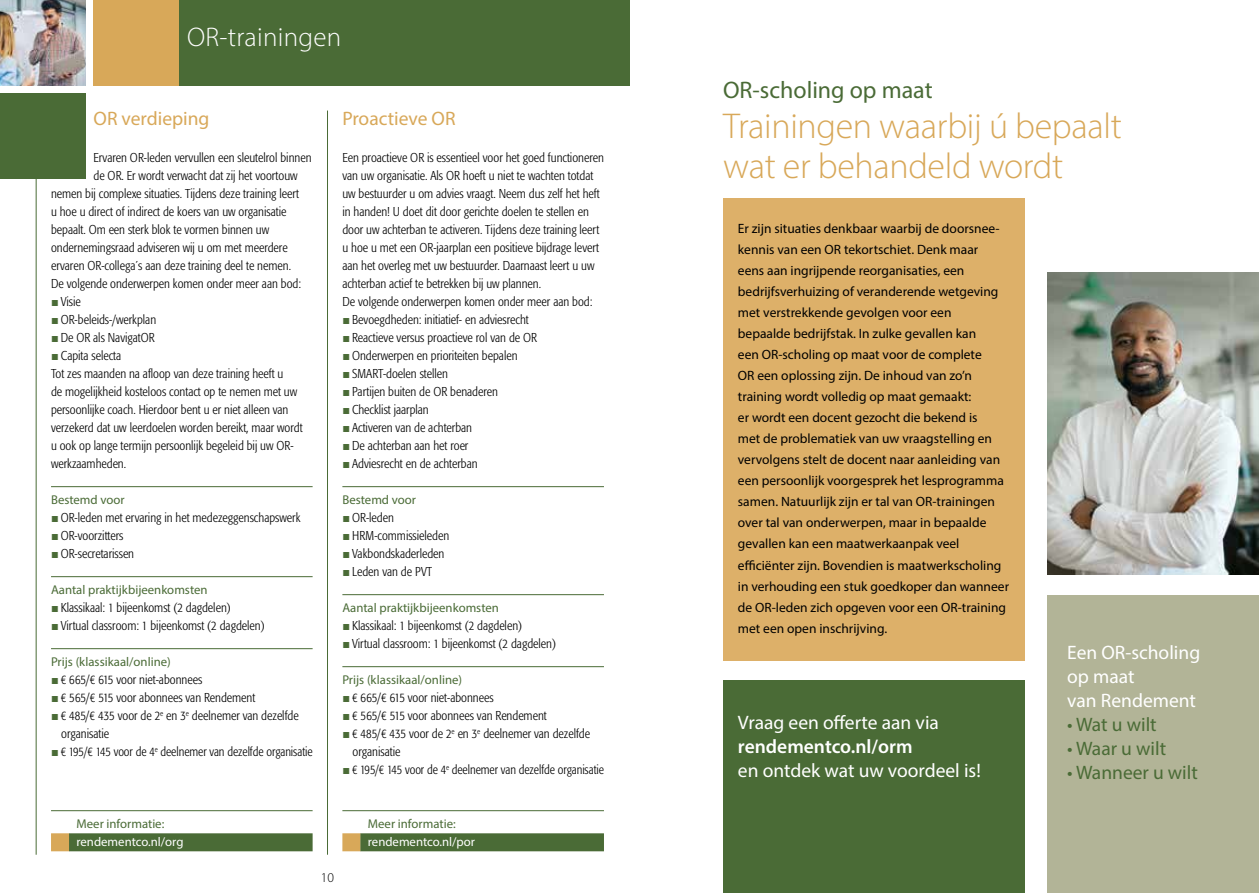
<style>
.page{position:relative;width:1259px;height:893px;background:#fff}
.page>*{position:absolute;margin:0;border:0;box-sizing:border-box;transform-origin:0 0}
.t1{font:300 36px/40.5px "Myriad Pro";letter-spacing:-.01em;color:#d8a859}
.t2{font:300 27px "Myriad Pro";letter-spacing:.01em;color:#fff}
.t3{font:24px "Myriad Pro";color:#4a6b36}
.t4{font:19.5px/24px "Myriad Pro";color:#fff}
.t5{font:19.5px "Myriad Pro";color:#4a6b36}
.t6{font:19.5px "Myriad Pro";color:#d8a859}
.t7{font:600 19.5px "Myriad Pro";color:#fff}
.t8{font:13.5px/21px "Myriad Pro";color:#000}
.t9{font:300 13.5px "Myriad Pro";color:#000}
.t10{font:300 condensed 12.75px/18px "Formata";color:#000}
.t11{font:12.75px "Myriad Pro";color:#4a6b36}
.t12{font:12.75px "Myriad Pro";color:#fff}
.s1{font-family:"Arial GEO";font-weight:400;font-stretch:normal;color:#4a6b36}
</style>
<div class="page">
<hr style="left:36px;top:111px;width:1px;height:744px;background:#4a6b36">
<hr style="left:51px;top:486px;width:262px;height:1px;background:#4a6b36">
<hr style="left:51px;top:576px;width:262px;height:1px;background:#4a6b36">
<hr style="left:51px;top:648px;width:262px;height:1px;background:#4a6b36">
<hr style="left:51px;top:810px;width:262px;height:1px;background:#4a6b36">
<div style="left:51px;top:833px;width:18px;height:18px;background:#d8a859"></div>
<div style="left:69px;top:833px;width:244px;height:18px;background:#4a6b36"></div>
<hr style="left:342px;top:486px;width:262px;height:1px;background:#4a6b36">
<hr style="left:342px;top:594px;width:262px;height:1px;background:#4a6b36">
<hr style="left:342px;top:666px;width:262px;height:1px;background:#4a6b36">
<hr style="left:342px;top:810px;width:262px;height:1px;background:#4a6b36">
<div style="left:342px;top:833px;width:19px;height:18px;background:#d8a859"></div>
<div style="left:360px;top:833px;width:244px;height:18px;background:#4a6b36"></div>
<div style="left:0;top:94px;width:85px;height:85px;background:#4a6b36"></div>
<hr style="left:327px;top:111px;width:1px;height:744px;background:#4a6b36">
<div style="left:170px;top:0;width:459px;height:85px;background:#4a6b36"></div>
<img style="left:0;top:0;width:85px;height:85px">
<div style="left:94px;top:0;width:85px;height:85px;background:#d8a859"></div>
<img style="left:1047px;top:272px;width:212px;height:302px">
<div style="left:1047px;top:595px;width:212px;height:298px;background:#b2b497"></div>
<div style="left:723px;top:198px;width:302px;height:463px;background:#ddb069"></div>
<div style="left:723px;top:680px;width:302px;height:213px;background:#4a6b36"></div>
<h2 class="t2" style="left:187px;top:21px;width:156px">OR-trainingen</h2>
<h3 class="t6" style="left:94px;top:107px;width:117px">OR verdieping</h3>
<p class="t10" style="left:94px;top:149px;width:219px">Ervaren OR-leden vervullen een sleutelrol binnen</p>
<p class="t10" style="left:94px;top:167px;width:206px">de OR. Er wordt verwacht dat zij het voortouw</p>
<p class="t10" style="left:51px;top:185px;width:249px">nemen bij complexe situaties. Tijdens deze training leert</p>
<p class="t10" style="left:51px;top:203px;width:237px">u hoe u direct of indirect de koers van uw organisatie</p>
<p class="t10" style="left:51px;top:221px;width:219px">bepaalt. Om een sterk blok te vormen binnen uw</p>
<p class="t10" style="left:51px;top:239px;width:238px">ondernemingsraad adviseren wij u om met meerdere</p>
<p class="t10" style="left:51px;top:257px;width:241px">ervaren OR-collega´s aan deze training deel te nemen.</p>
<p class="t10" style="left:51px;top:275px;width:251px">De volgende onderwerpen komen onder meer aan bod:</p>
<p class="t10" style="left:51px;top:293px;width:31px"><span class="s1">■</span> Visie</p>
<p class="t10" style="left:51px;top:311px;width:107px"><span class="s1">■</span> OR-beleids-/werkplan</p>
<p class="t10" style="left:51px;top:329px;width:105px"><span class="s1">■</span> De OR als NavigatOR</p>
<p class="t10" style="left:51px;top:347px;width:253px"><span class="s1">■</span> Capita selecta<br>Tot zes maanden na afloop van deze training heeft u<br>de mogelijkheid kosteloos contact op te nemen met uw persoonlijke coach. Hierdoor bent u er niet alleen van verzekerd dat uw leerdoelen worden bereikt, maar wordt u ook op lange termijn persoonlijk begeleid bij uw OR&shy;werkzaamheden.</p>
<p class="t11" style="left:51px;top:492px;width:75px">Bestemd voor</p>
<p class="t10" style="left:51px;top:509px;width:251px"><span class="s1">■</span> OR-leden met ervaring in het medezeggenschapswerk</p>
<p class="t10" style="left:51px;top:527px;width:74px"><span class="s1">■</span> OR-voorzitters</p>
<p class="t10" style="left:51px;top:545px;width:85px"><span class="s1">■</span> OR-secretarissen</p>
<p class="t11" style="left:51px;top:582px;width:158px">Aantal praktijkbijeenkomsten</p>
<p class="t10" style="left:51px;top:599px;width:181px"><span class="s1">■</span> Klassikaal: 1 bijeenkomst (2 dagdelen)</p>
<p class="t10" style="left:51px;top:617px;width:215px"><span class="s1">■</span> Virtual classroom: 1 bijeenkomst (2 dagdelen)</p>
<p class="t11" style="left:51px;top:654px;width:121px">Prijs (klassikaal/online)</p>
<p class="t10" style="left:51px;top:671px;width:153px"><span class="s1">■</span> € 665/€ 615 voor niet-abonnees</p>
<p class="t10" style="left:51px;top:689px;width:206px"><span class="s1">■</span> € 565/€ 515 voor abonnees van Rendement</p>
<p class="t10" style="left:61px;top:707px;width:239px;text-indent:-10px"><span class="s1">■</span> € 485/€ 435 voor de 2<sup>e</sup> en 3<sup>e</sup> deelnemer van dezelfde organisatie</p>
<p class="t10" style="left:51px;top:743px;width:263px"><span class="s1">■</span> € 195/€ 145 voor de 4<sup>e</sup> deelnemer van dezelfde organisatie</p>
<h3 class="t6" style="left:342px;top:107px;width:115px">Proactieve OR</h3>
<p class="t10" style="left:342px;top:149px;width:263px">Een proactieve OR is essentieel voor het goed functioneren van uw organisatie. Als OR hoeft u niet te wachten totdat uw bestuurder u om advies vraagt. Neem dus zelf het heft in handen! U doet dit door gerichte doelen te stellen en door uw achterban te activeren. Tijdens deze training leert u hoe u met een OR-jaarplan een positieve bijdrage levert aan het overleg met uw bestuurder. Daarnaast leert u uw achterban actief te betrekken bij uw plannen.<br>De volgende onderwerpen komen onder meer aan bod:</p>
<p class="t10" style="left:342px;top:311px;width:188px"><span class="s1">■</span> Bevoegdheden: initiatief- en adviesrecht</p>
<p class="t10" style="left:342px;top:329px;width:196px"><span class="s1">■</span> Reactieve versus proactieve rol van de OR</p>
<p class="t10" style="left:342px;top:347px;width:177px"><span class="s1">■</span>Onderwerpen en prioriteiten bepalen</p>
<p class="t10" style="left:342px;top:365px;width:107px"><span class="s1">■</span> SMART-doelen stellen</p>
<p class="t10" style="left:342px;top:383px;width:157px"><span class="s1">■</span> Partijen buiten de OR benaderen</p>
<p class="t10" style="left:342px;top:401px;width:88px"><span class="s1">■</span> Checklist jaarplan</p>
<p class="t10" style="left:342px;top:419px;width:131px"><span class="s1">■</span> Activeren van de achterban</p>
<p class="t10" style="left:342px;top:437px;width:128px"><span class="s1">■</span> De achterban aan het roer</p>
<p class="t10" style="left:342px;top:455px;width:137px"><span class="s1">■</span> Adviesrecht en de achterban</p>
<p class="t11" style="left:342px;top:492px;width:75px">Bestemd voor</p>
<p class="t10" style="left:342px;top:509px;width:53px"><span class="s1">■</span>OR-leden</p>
<p class="t10" style="left:342px;top:527px;width:108px"><span class="s1">■</span> HRM-commissieleden</p>
<p class="t10" style="left:342px;top:545px;width:103px"><span class="s1">■</span> Vakbondskaderleden</p>
<p class="t10" style="left:342px;top:563px;width:91px"><span class="s1">■</span> Leden van de PVT</p>
<p class="t11" style="left:342px;top:600px;width:158px">Aantal praktijkbijeenkomsten</p>
<p class="t10" style="left:342px;top:617px;width:181px"><span class="s1">■</span> Klassikaal: 1 bijeenkomst (2 dagdelen)</p>
<p class="t10" style="left:342px;top:635px;width:215px"><span class="s1">■</span> Virtual classroom: 1 bijeenkomst (2 dagdelen)</p>
<p class="t11" style="left:342px;top:672px;width:121px">Prijs (klassikaal/online)</p>
<p class="t10" style="left:342px;top:689px;width:153px"><span class="s1">■</span> € 665/€ 615 voor niet-abonnees</p>
<p class="t10" style="left:342px;top:707px;width:206px"><span class="s1">■</span> € 565/€ 515 voor abonnees van Rendement</p>
<p class="t10" style="left:352px;top:725px;width:239px;text-indent:-10px"><span class="s1">■</span> € 485/€ 435 voor de 2<sup>e</sup> en 3<sup>e</sup> deelnemer van dezelfde organisatie</p>
<p class="t10" style="left:342px;top:761px;width:263px"><span class="s1">■</span> € 195/€ 145 voor de 4<sup>e</sup> deelnemer van dezelfde organisatie</p>
<p class="t11" style="left:77px;top:816px;width:89px">Meer informatie:</p>
<p class="t12" style="left:77px;top:834px;width:108px">rendementco.nl/org</p>
<p class="t9" style="left:321px;top:869px;width:15px">10</p>
<p class="t11" style="left:368px;top:816px;width:89px">Meer informatie:</p>
<p class="t12" style="left:368px;top:834px;width:109px">rendementco.nl/por</p>
<h3 class="t3" style="left:723px;top:75px;width:211px">OR-scholing op maat</h3>
<h1 class="t1" style="left:723px;top:105px;width:400px">Trainingen waarbij ú bepaalt wat er behandeld wordt</h1>
<p class="t8" style="left:738px;top:218px;width:273px">Er zijn situaties denkbaar waarbij de doorsnee&shy;kennis van een OR tekortschiet. Denk maar<br>eens aan ingrijpende reorganisaties, een bedrijfsverhuizing of veranderende wetgeving met verstrekkende gevolgen voor een<br>bepaalde bedrijfstak. In zulke gevallen kan<br>een OR-scholing op maat voor de complete<br>OR een oplossing zijn. De inhoud van zo’n training wordt volledig op maat gemaakt:<br>er wordt een docent gezocht die bekend is<br>met de problematiek van uw vraagstelling en vervolgens stelt de docent naar aanleiding van een persoonlijk voorgesprek het lesprogramma samen. Natuurlijk zijn er tal van OR-trainingen over tal van onderwerpen, maar in bepaalde gevallen kan een maatwerkaanpak veel efficiënter zijn. Bovendien is maatwerkscholing in verhouding een stuk goedkoper dan wanneer de OR-leden zich opgeven voor een OR-training met een open inschrijving.</p>
<h3 class="t4" style="left:738px;top:710px;width:202px">Vraag een offerte aan via</h3>
<h3 class="t7" style="left:738px;top:734px;width:176px">rendementco.nl/orm</h3>
<h3 class="t4" style="left:738px;top:758px;width:244px">en ontdek wat uw voordeel is!</h3>
<h3 class="t4" style="left:1067px;top:640px;width:135px">Een OR-scholing op maat<br>van Rendement</h3>
<h3 class="t5" style="left:1067px;top:712px;width:91px">• Wat u wilt</h3>
<h3 class="t5" style="left:1067px;top:736px;width:100px">• Waar u wilt</h3>
<h3 class="t5" style="left:1067px;top:760px;width:132px">• Wanneer u wilt</h3>
</div>
